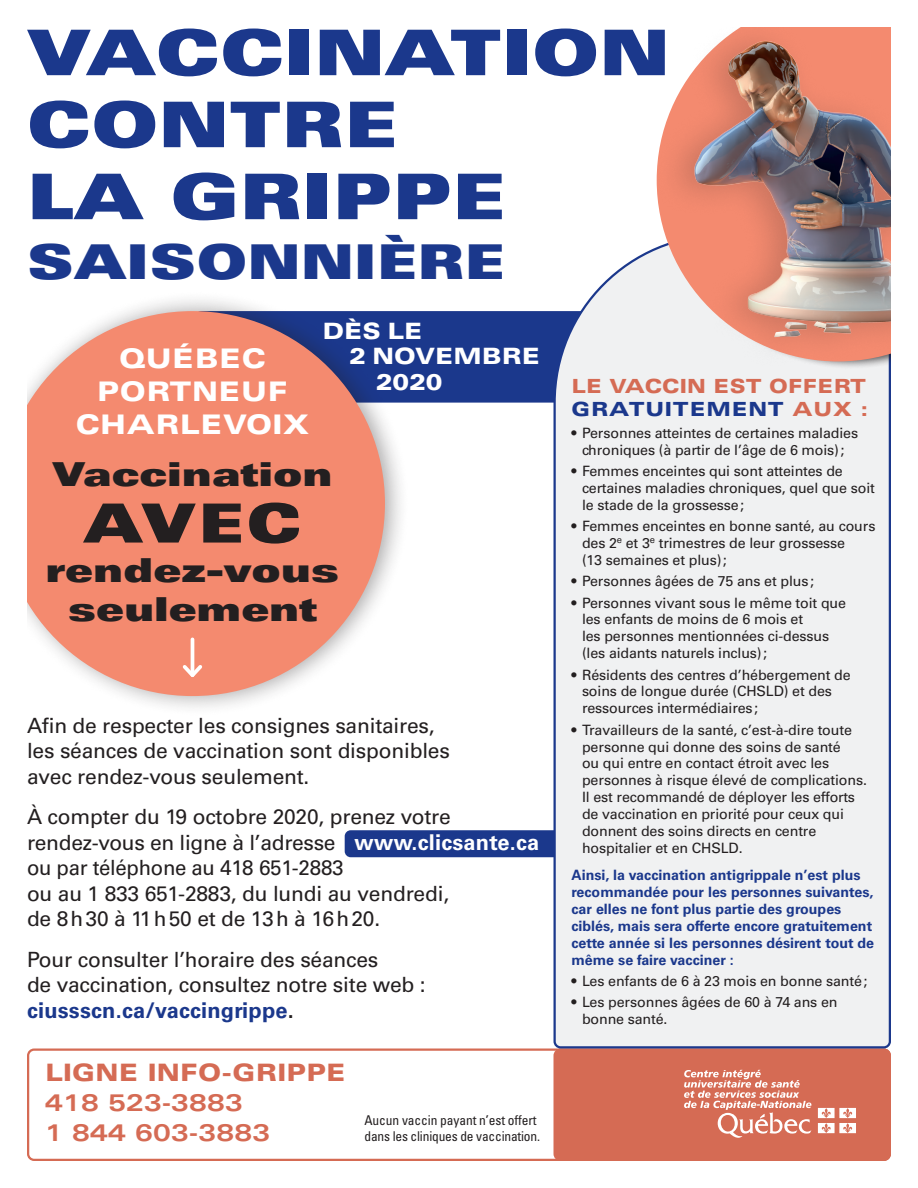
<style>
.page{position:relative;width:918px;height:1188px;background:#fff}
.page>*{position:absolute;margin:0;border:0;box-sizing:border-box;transform-origin:0 0}
.LIEU_BLANC_Cond{font:900 expanded 63px "Univers";letter-spacing:.01em;color:#1b388c}
.Puce_clientele_1{font:900 expanded 54px "Univers";color:#231f20}
.LIEU_BLANC_Cond-2{font:900 expanded 48px "Univers";letter-spacing:.01em;color:#1b388c}
.Puce_clientele_1-2{font:900 expanded 33px/39px "Univers";color:#231f20;text-align:center}
.LIEU_BLANC_Cond-3{font:900 expanded 27px/33px "Univers";letter-spacing:.02em;color:#fff;text-align:center}
.LIEU_BLANC_Cond-4{font:700 expanded 24px "Univers";letter-spacing:.01em;color:#d56b54}
.LIEU_BLANC_Cond-5{font:900 expanded 24px "Univers";letter-spacing:.01em;color:#d56b54}
.LIEU_BLANC_Cond-6{font:900 expanded 22.5px "Univers";color:#fff}
.Puce_clientele_1-3{font:700 21.75px "Univers";letter-spacing:.01em;color:#1b388c}
.Puce_clientele_1-4{font:21px/25.5px "Univers";letter-spacing:-.01em;color:#231f20}
.adresse_du_lieu{font:900 expanded 19.5px/22.5px "Univers";letter-spacing:.01em;color:#d56b54}
.Puce_clientele_1-5{font:14.25px/16.8px "Univers";letter-spacing:-.01em;color:#231f20}
.t1{font:700 14.25px/16.8px "Univers";color:#1b388c}
.LIEU_BLANC_Cond-7{font:condensed 13.5px/16.5px "Univers";letter-spacing:-.015em;color:#231f20}
.s1{color:#1b388c}
.s2{font-weight:700;font-size:21.75px;color:#fff}
.s3{color:#231f20}
</style>
<div class="page">
<div style="left:345px;top:830px;width:249px;height:27px;background:#1b388c;border-radius:6px"></div>
<div style="left:27px;top:1048px;width:864px;height:113px;border:2px solid #d56b54;border-radius:6px"></div>
<div style="left:192px;top:311px;width:699px;height:92px;background:#1b388c;border-radius:9px"></div>
<div style="left:0;top:290px;width:411px;height:427px;background:#231f20;opacity:.4"></div>
<div style="left:0;top:311px;width:385px;height:385px;background:#f48a6f;border-radius:50%"></div>
<div style="left:555px;top:1050px;width:335px;height:110px;background:#d56b54;border-radius:6px"></div>
<div style="left:554px;top:1048px;width:337px;height:113px;border:2px solid #d56b54;border-radius:6px"></div>
<div style="left:552px;top:248px;width:339px;height:802px;background:#f0f1f2"></div>
<div style="left:654px;top:16px;width:264px;height:352px;background:#231f20;opacity:.2"></div>
<img style="left:660px;top:29px;width:231px;height:346px">
<div style="left:0;top:0;width:918px;height:27px;background:#fff"></div>
<div style="left:891px;top:0;width:27px;height:1188px;background:#fff"></div>
<div style="left:0;top:0;width:27px;height:1188px;background:#fff"></div>
<svg style="left:684px;top:1070px;width:127px;height:68px"></svg>
<svg style="left:818px;top:1108px;width:38px;height:25px"></svg>
<hr style="left:191px;top:639px;width:3px;height:36px;background:#fff">
<svg style="left:182px;top:662px;width:20px;height:15px"></svg>
<p class="LIEU_BLANC_Cond" style="left:27px;top:15px;width:644px">VACCINATION</p>
<p class="LIEU_BLANC_Cond" style="left:27px;top:87px;width:372px">CONTRE</p>
<p class="LIEU_BLANC_Cond" style="left:27px;top:159px;width:480px">LA GRIPPE</p>
<p class="LIEU_BLANC_Cond-2" style="left:27px;top:233px;width:479px">SAISONNIÈRE</p>
<p class="LIEU_BLANC_Cond-6" style="left:322px;top:317px;width:102px">DÈS LE</p>
<p class="LIEU_BLANC_Cond-6" style="left:349px;top:343px;width:193px">2 NOVEMBRE</p>
<p class="LIEU_BLANC_Cond-6" style="left:376px;top:369px;width:68px">2020</p>
<p class="LIEU_BLANC_Cond-3" style="left:76px;top:342px;width:235px">QUÉBEC<br>PORTNEUF<br>CHARLEVOIX</p>
<p class="adresse_du_lieu" style="left:572px;top:375px;width:298px">LE VACCIN EST OFFERT<br><span class="s1">GRATUITEMENT</span> AUX :</p>
<p class="Puce_clientele_1-5" style="left:572px;top:424px;width:288px;text-align:center">• Personnes atteintes de certaines maladies chroniques (à partir de l’âge de 6 mois);</p>
<p class="Puce_clientele_1-5" style="left:582px;top:463px;width:294px;text-indent:-10px">• Femmes enceintes qui sont atteintes de certaines maladies chroniques, quel que soit le stade de la grossesse;</p>
<p class="Puce_clientele_1-5" style="left:582px;top:518px;width:295px;text-indent:-10px">• Femmes enceintes en bonne santé, au cours des 2<sup>e</sup> et 3<sup>e</sup> trimestres de leur grossesse<br>(13 semaines et plus);</p>
<p class="Puce_clientele_1-5" style="left:572px;top:573px;width:244px">• Personnes âgées de 75 ans et plus;</p>
<p class="Puce_clientele_1-5" style="left:582px;top:594px;width:266px;text-indent:-10px">• Personnes vivant sous le même toit que les enfants de moins de 6 mois et<br>les personnes mentionnées ci-dessus (les aidants naturels inclus);</p>
<p class="Puce_clientele_1-5" style="left:582px;top:666px;width:270px;text-indent:-10px">• Résidents des centres d’hébergement de soins de longue durée (CHSLD) et des ressources intermédiaires;</p>
<p class="Puce_clientele_1-5" style="left:582px;top:721px;width:287px;text-indent:-10px">• Travailleurs de la santé, c’est-à-dire toute personne qui donne des soins de santé<br>ou qui entre en contact étroit avec les personnes à risque élevé de complications.<br>Il est recommandé de déployer les efforts de vaccination en priorité pour ceux qui donnent des soins directs en centre hospitalier et en CHSLD.</p>
<p class="t1" style="left:572px;top:867px;width:304px">Ainsi, la vaccination antigrippale n’est plus recommandée pour les personnes suivantes, car elles ne font plus partie des groupes ciblés, mais sera offerte encore gratuitement cette année si les personnes désirent tout de même se faire vacciner :</p>
<p class="Puce_clientele_1-5" style="left:572px;top:973px;width:297px">• Les enfants de 6 à 23 mois en bonne santé;</p>
<p class="Puce_clientele_1-5" style="left:582px;top:994px;width:257px;text-indent:-10px">• Les personnes âgées de 60 à 74 ans en bonne santé.</p>
<p class="Puce_clientele_1-2" style="left:52px;top:454px;width:282px">Vaccination</p>
<p class="Puce_clientele_1" style="left:84px;top:491px;width:219px">AVEC</p>
<p class="Puce_clientele_1-2" style="left:46px;top:550px;width:295px">rendez-vous seulement</p>
<p class="Puce_clientele_1-4" style="left:27px;top:713px;width:424px">Afin de respecter les consignes sanitaires, les séances de vaccination sont disponibles avec rendez-vous seulement.</p>
<p class="Puce_clientele_1-4" style="left:27px;top:804px;width:514px">À compter du 19 octobre 2020, prenez votre rendez-vous en ligne à l’adresse <span class="s2">www.clicsante.ca </span>ou par téléphone au 418 651-2883<br>ou au 1 833 651-2883, du lundi au vendredi,<br>de 8h30 à 11h50 et de 13h à 16h20.</p>
<p class="Puce_clientele_1-4" style="left:27px;top:947px;width:400px">Pour consulter l’horaire des séances<br>de vaccination, consultez notre site web :</p>
<p class="Puce_clientele_1-3" style="left:27px;top:997px;width:268px">ciussscn.ca/vaccingrippe<span class="s3">.</span></p>
<p class="LIEU_BLANC_Cond-5" style="left:45px;top:1059px;width:302px">LIGNE INFO-GRIPPE</p>
<p class="LIEU_BLANC_Cond-4" style="left:45px;top:1089px;width:199px">418 523-3883</p>
<p class="LIEU_BLANC_Cond-4" style="left:45px;top:1119px;width:227px">1 844 603-3883</p>
<p class="LIEU_BLANC_Cond-7" style="left:364px;top:1112px;width:177px">Aucun vaccin payant n’est offert dans les cliniques de vaccination.</p>
</div>
